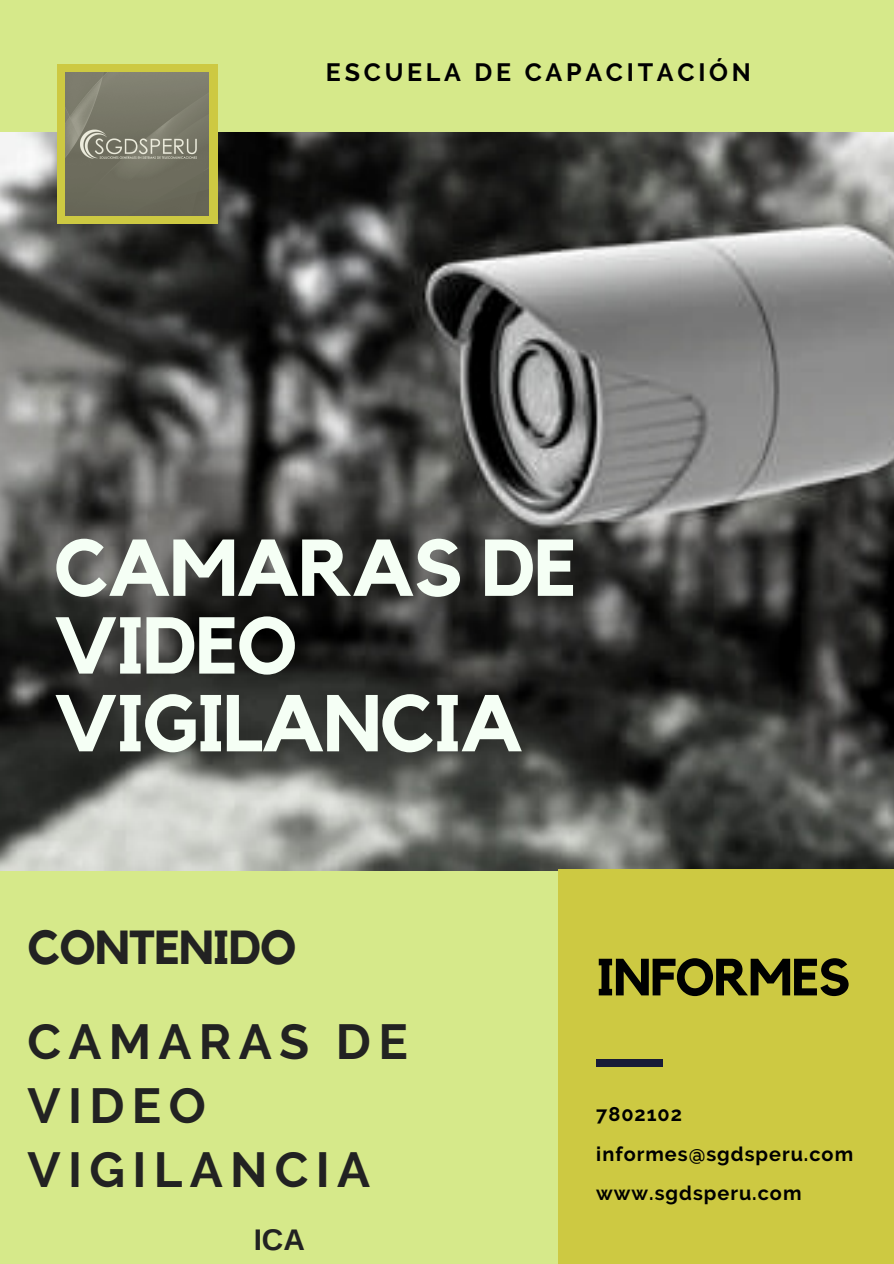
<style>
.page{position:relative;width:894px;height:1264px;background:#fff}
.page>*{position:absolute;margin:0;border:0;box-sizing:border-box;transform-origin:0 0}
.t1{font:700 79.5px/77.7px "Kollektif";letter-spacing:-.02em;color:#f5fff5}
.t2{font:700 51.75px "Kollektif";letter-spacing:-.02em;color:#000101}
.t3{font:700 49.05px/64.2px "Raleway";letter-spacing:.15em;color:#222}
.t4{font:700 47.55px "Kollektif";letter-spacing:-.02em;color:#222}
.t5{font:700 29.85px "Arimo";color:#222}
.t6{font:700 24.9px "Raleway";letter-spacing:.15em;color:#000}
.t7{font:700 19.8px/39.5px "Raleway";letter-spacing:.05em;color:#000}
</style>
<div class="page">
<div style="left:0;top:0;width:893px;height:1263px;background:#d6e98a"></div>
<img style="left:0;top:132px;width:893px;height:738px">
<div style="left:558px;top:868px;width:335px;height:395px;background:#cdc942"></div>
<div style="left:596px;top:1059px;width:66px;height:7px;background:#181b37"></div>
<div style="left:57px;top:64px;width:160px;height:160px;background:#cdc942"></div>
<img style="left:65px;top:72px;width:143px;height:143px">
<p class="t6" style="left:326px;top:57px;width:426px">ESCUELA DE CAPACITACIÓN</p>
<h1 class="t1" style="left:54px;top:532px;width:524px">CAMARAS DE<br>VIDEO<br>VIGILANCIA</h1>
<h3 class="t4" style="left:27px;top:925px;width:270px">CONTENIDO</h3>
<h3 class="t3" style="left:27px;top:1009px;width:382px">CAMARAS DE<br>VIDEO<br>VIGILANCIA</h3>
<h3 class="t5" style="left:253px;top:1222px;width:53px">ICA</h3>
<h2 class="t2" style="left:596px;top:953px;width:255px">INFORMES</h2>
<p class="t7" style="left:596px;top:1094px;width:258px">7802102 informes@sgdsperu.com www.sgdsperu.com</p>
</div>
